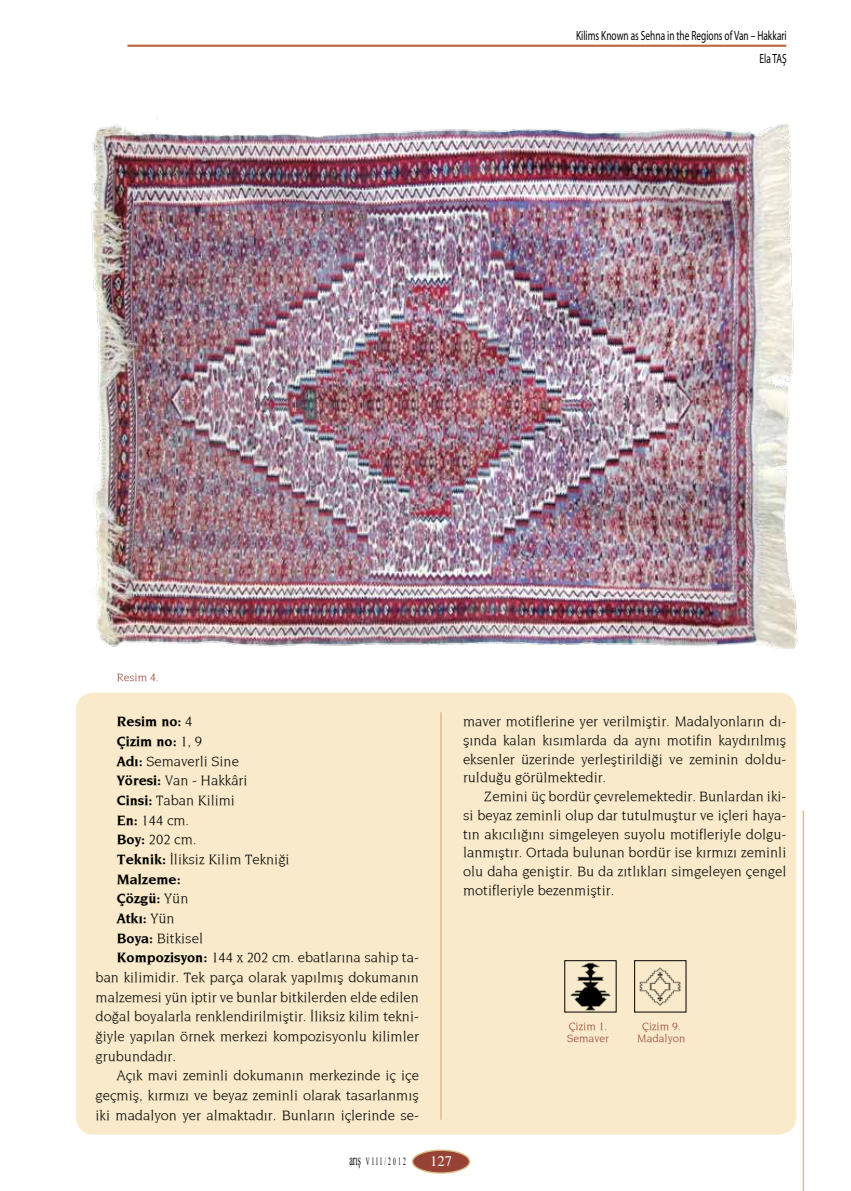
<style>
.page{position:relative;width:851px;height:1191px;background:#fff}
.page>*{position:absolute;margin:0;border:0;box-sizing:border-box;transform-origin:0 0}
.t1{font:14.55px/18.8px "Novarese";color:#000;text-align:justify}
.t2{font:700 14.55px "Novarese";color:#000}
.t3{font:14.55px "Times";color:#fff}
.t4{font:13.35px/23.4px "Myriad Pro";color:#000;text-align:right;scale:.7 1}
.t5{font:11.4px/12.6px "Novarese";color:#964335}
.t6{font:10.95px "Times New Roman";letter-spacing:.4em;color:#000;scale:.51 1}
.s1{font-weight:400}
.s2{font-weight:700}
.s3{font-size:15.6px}
</style>
<div class="page">
<hr style="left:127px;top:45px;width:659px;height:2px;background:#ba683d">
<hr style="left:802px;top:810px;width:2px;height:381px;background:#d9bd86">
<div style="left:412px;top:1150px;width:57px;height:23px;background:#964335;border-radius:50%"></div>
<div style="left:412px;top:1149px;width:58px;height:24px;border:1px solid #d9bd86;border-radius:50%"></div>
<div style="left:76px;top:692px;width:720px;height:442px;background:#f8eaca;border-radius:18px"></div>
<hr style="left:440px;top:712px;width:1px;height:407px;background:#d9bd86">
<img style="left:570px;top:962px;width:41px;height:48px">
<img style="left:639px;top:967px;width:42px;height:38px">
<div style="left:634px;top:960px;width:52px;height:52px;border:1px solid #000"></div>
<img style="left:91px;top:118px;width:707px;height:530px">
<p class="t4" style="left:576px;top:24px;width:302px">Kilims Known as Sehna in the Regions of Van – Hakkari<br>Ela TAŞ</p>
<p class="t5" style="left:117px;top:670px;width:43px">Resim 4.</p>
<p class="t2" style="left:117px;top:713px;width:77px">Resim no: <span class="s1">4</span></p>
<p class="t2" style="left:117px;top:732px;width:87px">Çizim no: <span class="s1">1, 9</span></p>
<p class="t1" style="left:117px;top:751px;width:124px"><span class="s2">Adı:</span> Semaverli Sine</p>
<p class="t1" style="left:117px;top:770px;width:132px"><span class="s2">Yöresi:</span> Van - Hakkâri</p>
<p class="t1" style="left:117px;top:790px;width:120px"><span class="s2">Cinsi:</span> Taban Kilimi</p>
<p class="t1" style="left:117px;top:810px;width:74px"><span class="s2">En:</span> 144 cm.</p>
<p class="t1" style="left:117px;top:829px;width:81px"><span class="s2">Boy:</span> 202 cm.</p>
<p class="t1" style="left:117px;top:849px;width:174px"><span class="s2">Teknik:</span> İliksiz Kilim Tekniği</p>
<p class="t2" style="left:117px;top:870px;width:65px">Malzeme:</p>
<p class="t2" style="left:117px;top:890px;width:73px">Çözgü: <span class="s1">Yün</span></p>
<p class="t2" style="left:117px;top:909px;width:59px">Atkı: <span class="s1">Yün</span></p>
<p class="t1" style="left:117px;top:928px;width:88px"><span class="s2">Boya:</span> Bitkisel</p>
<p class="t1" style="left:117px;top:947px;width:303px"><span class="s2">Kompozisyon:</span> 144 x 202 cm. ebatlarına sahip ta-</p>
<p class="t1" style="left:96px;top:967px;width:325px">ban kilimidir. Tek parça olarak yapılmış dokumanın</p>
<p class="t1" style="left:96px;top:987px;width:325px">malzemesi yün iptir ve bunlar bitkilerden elde edilen</p>
<p class="t1" style="left:96px;top:1006px;width:325px">doğal boyalarla renklendirilmiştir. İliksiz kilim tekni-</p>
<p class="t1" style="left:96px;top:1026px;width:325px">ğiyle yapılan örnek merkezi kompozisyonlu kilimler</p>
<p class="t1" style="left:96px;top:1046px;width:82px">grubundadır.</p>
<p class="t1" style="left:117px;top:1065px;width:303px">Açık mavi zeminli dokumanın merkezinde iç içe</p>
<p class="t1" style="left:96px;top:1085px;width:325px">geçmiş, kırmızı ve beyaz zeminli olarak tasarlanmış</p>
<p class="t1" style="left:96px;top:1105px;width:325px">iki madalyon yer almaktadır. Bunların içlerinde se-</p>
<p class="t1" style="left:463px;top:711px;width:325px">maver motiflerine yer verilmiştir. Madalyonların dı&shy;şında kalan kısımlarda da aynı motifin kaydırılmış eksenler üzerinde yerleştirildiği ve zeminin doldu&shy;rulduğu görülmektedir.</p>
<p class="t1" style="left:463px;top:786px;width:325px;text-indent:21px">Zemini üç bordür çevrelemektedir. Bunlardan iki&shy;si beyaz zeminli olup dar tutulmuştur ve içleri haya&shy;tın akıcılığını simgeleyen suyolu motifleriyle dolgu&shy;lanmıştır. Ortada bulunan bordür ise kırmızı zeminli olu daha geniştir. Bu da zıtlıkları simgeleyen çengel motifleriyle bezenmiştir.</p>
<p class="t5" style="left:567px;top:1019px;width:43px">Çizim 1.<br>Semaver</p>
<p class="t5" style="left:637px;top:1019px;width:50px;text-align:center">Çizim 9.<br>Madalyon</p>
<p class="t6" style="left:349px;top:1154px;width:112px"><span class="s3">arış</span> VIII/2012</p>
<p class="t3" style="left:430px;top:1147px;width:23px">127</p>
</div>
